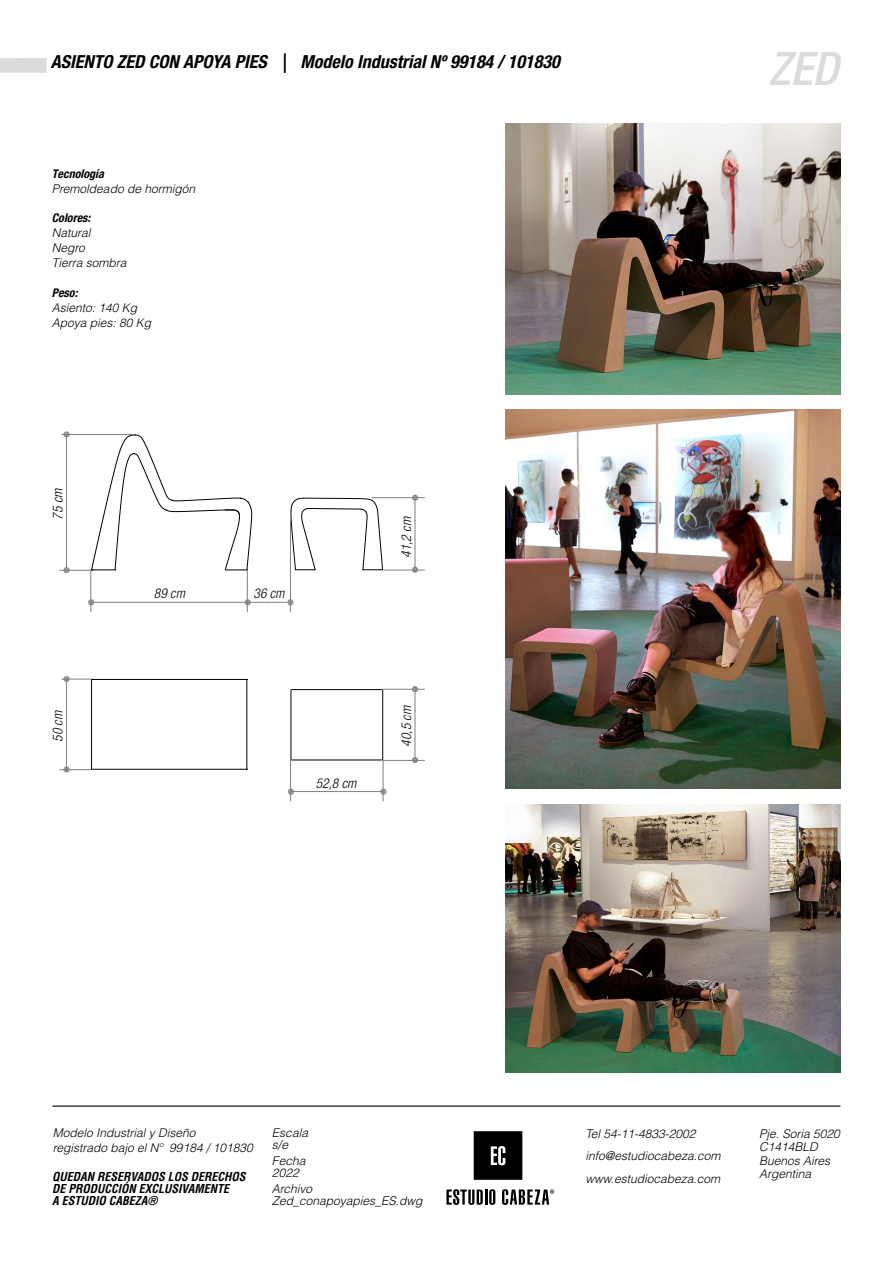
<style>
.page{position:relative;width:893px;height:1263px;background:#fff}
.page>*{position:absolute;margin:0;border:0;box-sizing:border-box;transform-origin:0 0}
.t1{font:italic 500 condensed 46.2px "Helvetica Neue LT Std";color:#dbdbdb}
.t2{font:italic 700 condensed 18px "Helvetica Neue LT Std";color:#000}
.t3{font:italic 300 condensed 13.5px "Helvetica Neue LT Com";color:#000}
.t4{font:italic 300 12px/15px "Helvetica LT Std";color:#000}
.t5{font:italic 700 condensed 12px/12px "Helvetica LT Std";color:#000}
.t6{font:italic 700 condensed 12px "Helvetica Neue LT Std";color:#000}
</style>
<div class="page">
<hr style="left:52px;top:1106px;width:788px;height:1px;background:#000">
<svg style="left:0;top:58px;width:47px;height:15px"></svg>
<svg style="left:473px;top:1131px;width:49px;height:49px;background:#171717"></svg>
<svg style="left:446px;top:1189px;width:49px;height:16px"></svg>
<svg style="left:502px;top:1189px;width:52px;height:16px"></svg>
<svg style="left:290px;top:497px;width:93px;height:74px"></svg>
<svg style="left:290px;top:688px;width:93px;height:3px"></svg>
<hr style="left:382px;top:690px;width:1px;height:69px;background:#000">
<svg style="left:290px;top:758px;width:93px;height:3px"></svg>
<hr style="left:290px;top:690px;width:1px;height:69px;background:#000">
<div style="left:91px;top:679px;width:156px;height:91px;border:1px solid #000"></div>
<hr style="left:415px;top:520px;width:1px;height:47px;background:#808080">
<hr style="left:383px;top:570px;width:41px;height:1px;background:#808080">
<hr style="left:371px;top:497px;width:53px;height:1px;background:#808080">
<svg style="left:412px;top:495px;width:6px;height:26px"></svg>
<svg style="left:412px;top:567px;width:6px;height:6px"></svg>
<hr style="left:415px;top:711px;width:1px;height:46px;background:#808080">
<hr style="left:383px;top:760px;width:41px;height:1px;background:#808080">
<hr style="left:382px;top:689px;width:42px;height:1px;background:#808080">
<svg style="left:412px;top:686px;width:6px;height:25px"></svg>
<svg style="left:412px;top:757px;width:6px;height:6px"></svg>
<hr style="left:91px;top:602px;width:177px;height:1px;background:#808080">
<hr style="left:247px;top:570px;width:1px;height:42px;background:#808080">
<hr style="left:290px;top:520px;width:1px;height:92px;background:#808080">
<svg style="left:267px;top:599px;width:26px;height:6px"></svg>
<hr style="left:91px;top:570px;width:1px;height:42px;background:#808080">
<svg style="left:88px;top:434px;width:165px;height:171px"></svg>
<hr style="left:291px;top:791px;width:92px;height:1px;background:#808080">
<hr style="left:383px;top:760px;width:1px;height:41px;background:#808080">
<svg style="left:380px;top:788px;width:6px;height:7px"></svg>
<hr style="left:290px;top:760px;width:1px;height:41px;background:#808080">
<svg style="left:288px;top:788px;width:6px;height:7px"></svg>
<hr style="left:66px;top:435px;width:1px;height:132px;background:#808080">
<hr style="left:59px;top:570px;width:32px;height:1px;background:#808080">
<hr style="left:62px;top:434px;width:72px;height:1px;background:#808080">
<svg style="left:63px;top:431px;width:7px;height:7px"></svg>
<svg style="left:63px;top:567px;width:7px;height:6px"></svg>
<hr style="left:66px;top:678px;width:1px;height:93px;background:#808080">
<hr style="left:59px;top:769px;width:32px;height:1px;background:#808080">
<svg style="left:62px;top:676px;width:29px;height:6px"></svg>
<svg style="left:63px;top:767px;width:7px;height:6px"></svg>
<img style="left:505px;top:805px;width:335px;height:268px">
<img style="left:505px;top:410px;width:335px;height:379px">
<img style="left:505px;top:123px;width:335px;height:271px">
<h2 class="t2" style="left:51px;top:51px;width:510px">ASIENTO ZED CON APOYA PIES | Modelo Industrial Nº 99184 / 101830</h2>
<p class="t6" style="left:52px;top:166px;width:53px">Tecnología</p>
<p class="t4" style="left:52px;top:181px;width:145px">Premoldeado de hormigón</p>
<p class="t6" style="left:52px;top:211px;width:40px">Colores:</p>
<p class="t4" style="left:52px;top:226px;width:76px">Natural<br>Negro<br>Tierra sombra</p>
<p class="t6" style="left:52px;top:285px;width:27px">Peso:</p>
<p class="t4" style="left:52px;top:300px;width:101px">Asiento: 140 Kg<br>Apoya pies: 80 Kg</p>
<p class="t3" style="left:50px;top:520px;width:33px;rotate:-90deg">75 cm</p>
<p class="t3" style="left:50px;top:742px;width:33px;rotate:-90deg">50 cm</p>
<p class="t3" style="left:154px;top:586px;width:32px">89 cm</p>
<p class="t3" style="left:253px;top:586px;width:32px">36 cm</p>
<p class="t3" style="left:316px;top:775px;width:42px">52,8 cm</p>
<p class="t3" style="left:398px;top:558px;width:43px;rotate:-90deg">41,2 cm</p>
<p class="t3" style="left:398px;top:747px;width:43px;rotate:-90deg">40,5 cm</p>
<h1 class="t1" style="left:769px;top:41px;width:71px">ZED</h1>
<p class="t4" style="left:53px;top:1126px;width:201px">Modelo Industrial y Diseño registrado bajo el Nº 99184 / 101830</p>
<p class="t5" style="left:52px;top:1171px;width:195px">QUEDAN RESERVADOS LOS DERECHOS<br>DE PRODUCCIÓN EXCLUSIVAMENTE<br>A ESTUDIO CABEZA®</p>
<p class="t4" style="left:272px;top:1127px;width:38px;line-height:12px">Escala s/e</p>
<p class="t4" style="left:272px;top:1154px;width:35px;line-height:12px">Fecha<br>2022</p>
<p class="t4" style="left:272px;top:1182px;width:152px;line-height:12px">Archivo<br>Zed_conapoyapies_ES.dwg</p>
<p class="t4" style="left:585px;top:1122px;width:136px;line-height:22.5px">Tel 54-11-4833-2002 info@estudiocabeza.com www.estudiocabeza.com</p>
<p class="t4" style="left:759px;top:1127px;width:82px;line-height:13.5px">Pje. Soria 5020<br>C1414BLD<br>Buenos Aires<br>Argentina</p>
</div>
